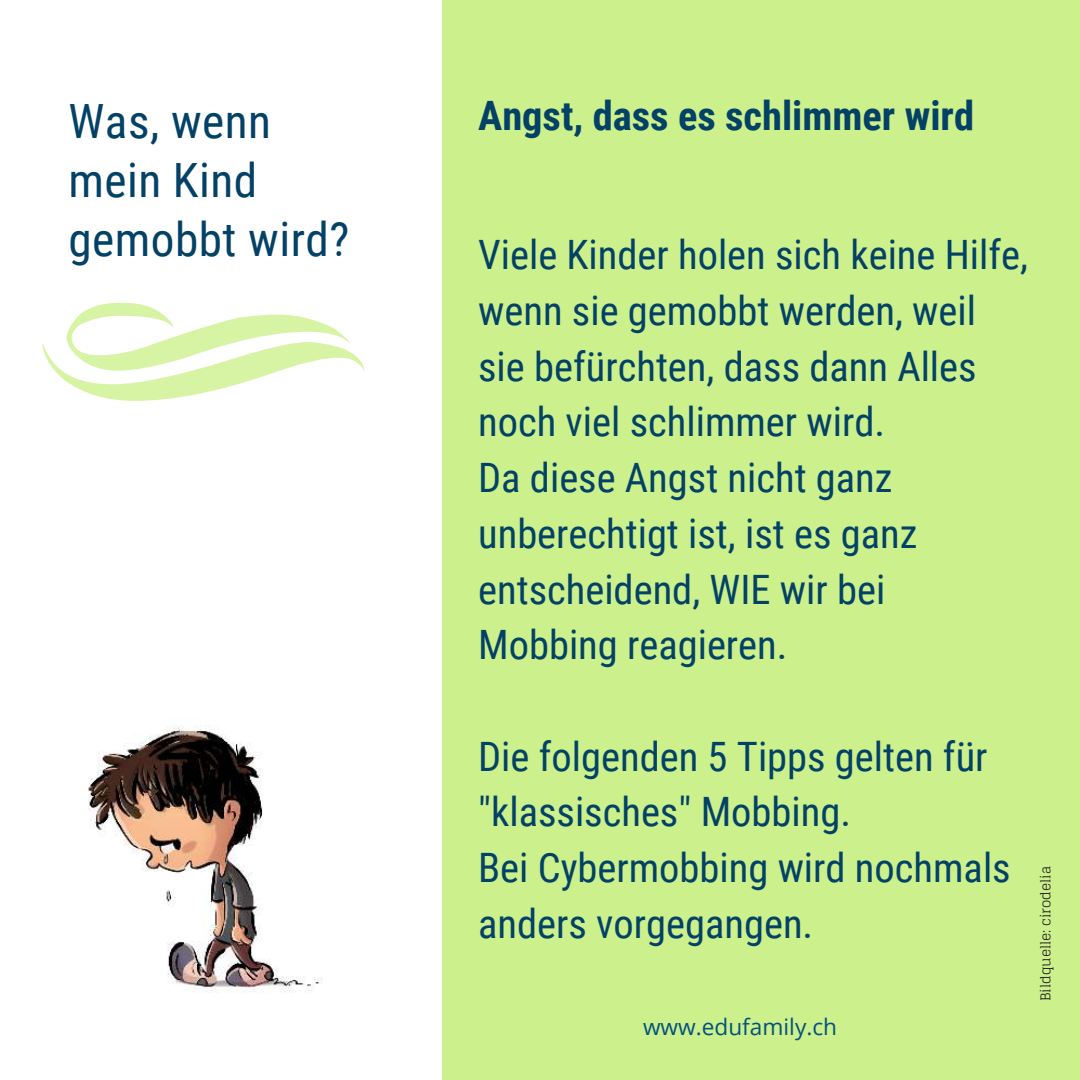
<style>
.page{position:relative;width:1080px;height:1080px;background:#fff}
.page>*{position:absolute;margin:0;border:0;box-sizing:border-box;transform-origin:0 0}
.t1{font:47.25px/58.9px "Roboto Condensed";letter-spacing:.01em;color:#034166}
.t2{font:40.5px/55.8px "Roboto Condensed";color:#034166}
.t3{font:700 40.5px "Roboto Condensed";color:#034166}
.t4{font:22.72px "Open Sans";color:#04517e}
.t5{font:13.5px "Glegoo";color:#222}
</style>
<div class="page">
<div style="left:442px;top:0;width:638px;height:1080px;background:#ccf08b"></div>
<svg style="left:42px;top:303px;width:322px;height:98px"></svg>
<img style="left:88px;top:726px;width:235px;height:267px">
<p class="t1" style="left:68px;top:90px;width:283px">Was, wenn mein Kind gemobbt wird?</p>
<p class="t3" style="left:478px;top:88px;width:497px">Angst, dass es schlimmer wird</p>
<p class="t2" style="left:478px;top:226px;width:551px">Viele Kinder holen sich keine Hilfe, wenn sie gemobbt werden, weil sie befürchten, dass dann Alles noch viel schlimmer wird.<br>Da diese Angst nicht ganz unberechtigt ist, ist es ganz entscheidend, WIE wir bei<br>Mobbing reagieren.</p>
<p class="t2" style="left:478px;top:727px;width:534px">Die folgenden 5 Tipps gelten für "klassisches" Mobbing.<br>Bei Cybermobbing wird nochmals anders vorgegangen.</p>
<p class="t4" style="left:643px;top:1011px;width:196px">www.edufamily.ch</p>
<p class="t5" style="left:1038px;top:1001px;width:137px;rotate:-90deg">Bildquelle: cirodelia</p>
</div>
